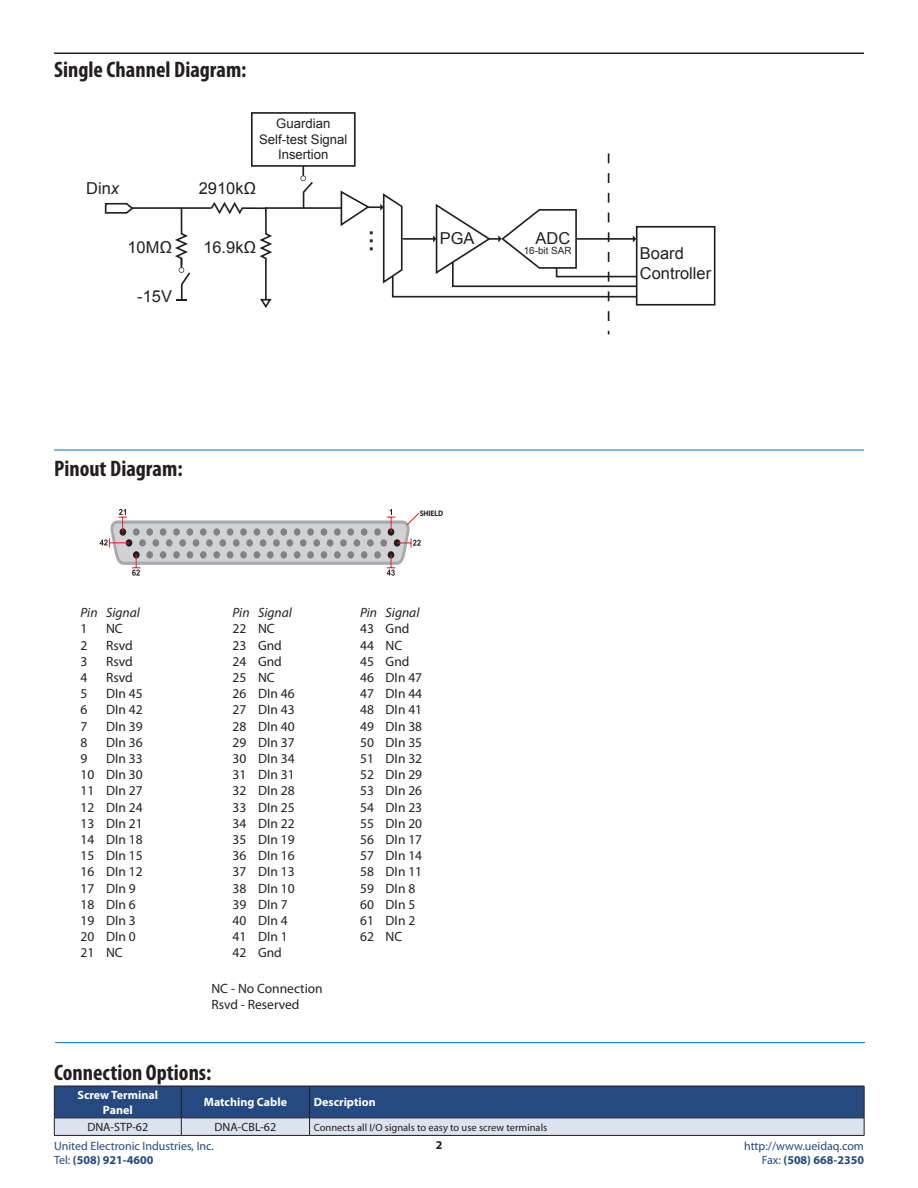
<style>
.page{position:relative;width:918px;height:1188px;background:#fff}
.page>*{position:absolute;margin:0;border:0;box-sizing:border-box;transform-origin:0 0}
.t1{font:29.55px "Arial";color:#231f20}
.t2{font:700 condensed 22.5px "Myriad Pro";color:#231f20}
.t3{font:16.5px/19.6px "Arial";color:#231f20}
.t4{font:13.5px/16.2px "Myriad Pro";color:#231f20}
.t5{font:italic 13.5px "Myriad Pro";color:#231f20}
.t6{font:13.2px/15.8px "Arial";color:#231f20;text-align:center}
.t7{font:12px/14.4px "Myriad Pro";color:#254980}
.t8{font:700 12px/14.4px "Myriad Pro";color:#fff;text-align:center}
.t9{font:12px "Myriad Pro";color:#231f20}
.t10{font:700 12px "Myriad Pro";color:#231f20}
.t11{font:10.5px "Myriad Pro";color:#231f20}
.t12{font:9.9px "Arial";color:#231f20}
.t13{font:700 7.95px "Myriad Pro";color:#231f20;scale:.91 1}
.s1{font-style:italic}
.s2{font-weight:700}
</style>
<div class="page">
<hr style="left:54px;top:52px;width:810px;height:2px;background:#231f20">
<svg style="left:100px;top:509px;width:321px;height:67px"></svg>
<hr style="left:54px;top:450px;width:810px;height:1px;background:#0072bc">
<svg style="left:54px;top:1086px;width:811px;height:49px;background:#627ba1"></svg>
<hr style="left:54px;top:1135px;width:127px;height:1px;background:#231f20">
<hr style="left:181px;top:1135px;width:129px;height:1px;background:#231f20">
<hr style="left:310px;top:1135px;width:554px;height:1px;background:#231f20">
<hr style="left:55px;top:1042px;width:810px;height:1px;background:#0072bc">
<div style="left:636px;top:226px;width:79px;height:80px;border:2px solid #231f20"></div>
<div style="left:251px;top:112px;width:105px;height:55px;border:2px solid #231f20"></div>
<svg style="left:175px;top:153px;width:463px;height:181px"></svg>
<hr style="left:132px;top:207px;width:49px;height:2px;background:#231f20">
<svg style="left:104px;top:202px;width:31px;height:12px"></svg>
<h2 class="t2" style="left:54px;top:55px;width:194px">Single Channel Diagram:</h2>
<p class="t6" style="left:259px;top:115px;width:90px">Guardian<br>Self-test Signal<br>Insertion</p>
<p class="t3" style="left:86px;top:179px;width:34px">Din<span class="s1">x</span></p>
<p class="t3" style="left:199px;top:179px;width:59px">2910kΩ</p>
<p class="t3" style="left:127px;top:237px;width:46px">10MΩ</p>
<p class="t3" style="left:203px;top:237px;width:54px">16.9kΩ</p>
<p class="t3" style="left:137px;top:287px;width:36px">-15V</p>
<h1 class="t1" style="left:343px;top:253px;width:26px;rotate:-90deg">...</h1>
<p class="t3" style="left:440px;top:228px;width:36px">PGA</p>
<p class="t3" style="left:536px;top:228px;width:36px">ADC</p>
<p class="t12" style="left:524px;top:244px;width:49px">16-bit SAR</p>
<h2 class="t2" style="left:54px;top:455px;width:130px">Pinout Diagram:</h2>
<p class="t5" style="left:81px;top:604px;width:61px">Pin Signal</p>
<p class="t4" style="left:81px;top:621px;width:8px">1</p>
<p class="t4" style="left:106px;top:621px;width:18px">NC</p>
<p class="t4" style="left:81px;top:637px;width:8px">2</p>
<p class="t4" style="left:106px;top:637px;width:28px">Rsvd</p>
<p class="t4" style="left:81px;top:653px;width:8px">3</p>
<p class="t4" style="left:106px;top:653px;width:28px">Rsvd</p>
<p class="t4" style="left:81px;top:669px;width:8px">4</p>
<p class="t4" style="left:106px;top:669px;width:28px">Rsvd</p>
<p class="t4" style="left:81px;top:685px;width:8px">5</p>
<p class="t4" style="left:106px;top:685px;width:38px">DIn 45</p>
<p class="t4" style="left:81px;top:702px;width:8px">6</p>
<p class="t4" style="left:106px;top:702px;width:38px">DIn 42</p>
<p class="t4" style="left:81px;top:718px;width:8px">7</p>
<p class="t4" style="left:106px;top:718px;width:38px">DIn 39</p>
<p class="t4" style="left:81px;top:734px;width:8px">8</p>
<p class="t4" style="left:106px;top:734px;width:38px">DIn 36</p>
<p class="t4" style="left:81px;top:750px;width:8px">9</p>
<p class="t4" style="left:81px;top:750px;width:64px;text-indent:26px">DIn 33<br>10 DIn 30<br>11 DIn 27<br>12 DIn 24<br>13 DIn 21<br>14 DIn 18<br>15 DIn 15<br>16 DIn 12<br>17 DIn 9<br>18 DIn 6<br>19 DIn 3<br>20 DIn 0<br>21 NC</p>
<p class="t5" style="left:233px;top:604px;width:61px">Pin Signal</p>
<p class="t4" style="left:233px;top:621px;width:64px">22 NC<br>23 Gnd<br>24 Gnd<br>25 NC<br>26 DIn 46<br>27 DIn 43<br>28 DIn 40<br>29 DIn 37<br>30 DIn 34<br>31 DIn 31<br>32 DIn 28<br>33 DIn 25<br>34 DIn 22<br>35 DIn 19<br>36 DIn 16<br>37 DIn 13<br>38 DIn 10<br>39 DIn 7<br>40 DIn 4<br>41 DIn 1<br>42 Gnd</p>
<p class="t4" style="left:211px;top:980px;width:113px">NC - No Connection<br>Rsvd - Reserved</p>
<p class="t13" style="left:420px;top:508px;width:27px">SHIELD</p>
<p class="t5" style="left:360px;top:604px;width:61px">Pin Signal</p>
<p class="t4" style="left:360px;top:621px;width:64px">43 Gnd<br>44 NC<br>45 Gnd<br>46 DIn 47<br>47 DIn 44<br>48 DIn 41<br>49 DIn 38<br>50 DIn 35<br>51 DIn 32<br>52 DIn 29<br>53 DIn 26<br>54 DIn 23<br>55 DIn 20<br>56 DIn 17<br>57 DIn 14<br>58 DIn 11<br>59 DIn 8<br>60 DIn 5<br>61 DIn 2<br>62 NC</p>
<h2 class="t2" style="left:54px;top:1058px;width:159px">Connection Options:</h2>
<p class="t8" style="left:78px;top:1088px;width:82px">Screw Terminal<br>Panel</p>
<p class="t8" style="left:204px;top:1095px;width:85px">Matching Cable</p>
<p class="t8" style="left:314px;top:1095px;width:63px">Description</p>
<p class="t9" style="left:87px;top:1120px;width:62px">DNA-STP-62</p>
<p class="t9" style="left:215px;top:1120px;width:63px">DNA-CBL-62</p>
<p class="t11" style="left:314px;top:1121px;width:235px">Connects all I/O signals to easy to use screw terminals</p>
<p class="t3" style="left:640px;top:244px;width:73px">Board<br>Controller</p>
<p class="t10" style="left:436px;top:1137px;width:8px">2</p>
<p class="t7" style="left:54px;top:1139px;width:162px">United Electronic Industries, Inc.<br>Tel: <span class="s2">(508) 921-4600</span></p>
<p class="t7" style="left:744px;top:1139px;width:121px;text-align:right">http://www.ueidaq.com<br>Fax: <span class="s2">(508) 668-2350</span></p>
</div>
